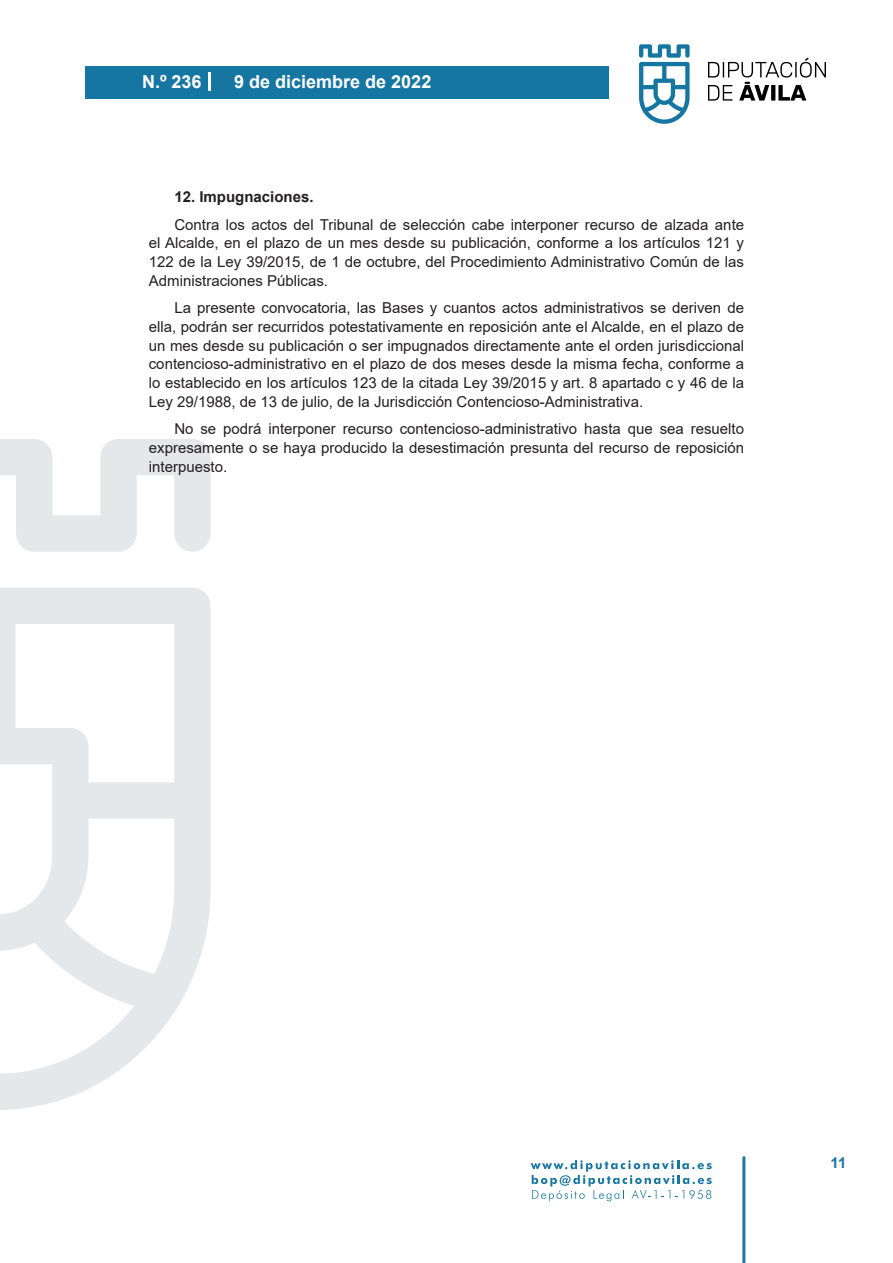
<style>
.page{position:relative;width:893px;height:1263px;background:#fff}
.page>*{position:absolute;margin:0;border:0;box-sizing:border-box;transform-origin:0 0}
.t1{font:700 18px "Arial";color:#fff}
.t2{font:15px/18.8px "Arial";color:#231f20;text-align:justify}
.t3{font:700 15px "Arial";color:#231f20}
.t4{font:700 15px "Arial";color:#1d76a4}
</style>
<div class="page">
<svg style="left:531px;top:1160px;width:181px;height:41px"></svg>
<div style="left:85px;top:66px;width:523px;height:33px;background:#1676a2"></div>
<svg style="left:639px;top:44px;width:51px;height:80px"></svg>
<svg style="left:708px;top:58px;width:118px;height:43px"></svg>
<hr style="left:742px;top:1156px;width:3px;height:107px;background:#1d76a4">
<svg style="left:208px;top:72px;width:2px;height:18px"></svg>
<svg style="left:0;top:439px;width:211px;height:671px"></svg>
<p class="t1" style="left:142px;top:69px;width:61px">N.º 236</p>
<p class="t1" style="left:234px;top:69px;width:199px">9 de diciembre de 2022</p>
<p class="t3" style="left:174px;top:186px;width:141px">12. Impugnaciones.</p>
<p class="t2" style="left:149px;top:215px;width:597px;text-indent:26px">Contra los actos del Tribunal de selección cabe interponer recurso de alzada ante el Alcalde, en el plazo de un mes desde su publicación, conforme a los artículos 121 y 122 de la Ley 39/2015, de 1 de octubre, del Procedimiento Administrativo Común de las Administraciones Públicas.</p>
<p class="t2" style="left:149px;top:298px;width:597px;text-indent:26px">La presente convocatoria, las Bases y cuantos actos administrativos se deriven de ella, podrán ser recurridos potestativamente en reposición ante el Alcalde, en el plazo de un mes desde su publicación o ser impugnados directamente ante el orden jurisdiccional contencioso-administrativo en el plazo de dos meses desde la misma fecha, conforme a lo establecido en los artículos 123 de la citada Ley 39/2015 y art. 8 apartado c y 46 de la Ley 29/1988, de 13 de julio, de la Jurisdicción Contencioso-Administrativa.</p>
<p class="t2" style="left:149px;top:419px;width:597px;text-indent:26px">No se podrá interponer recurso contencioso-administrativo hasta que sea resuelto expresamente o se haya producido la desestimación presunta del recurso de reposición interpuesto.</p>
<p class="t4" style="left:831px;top:1152px;width:17px">11</p>
</div>
